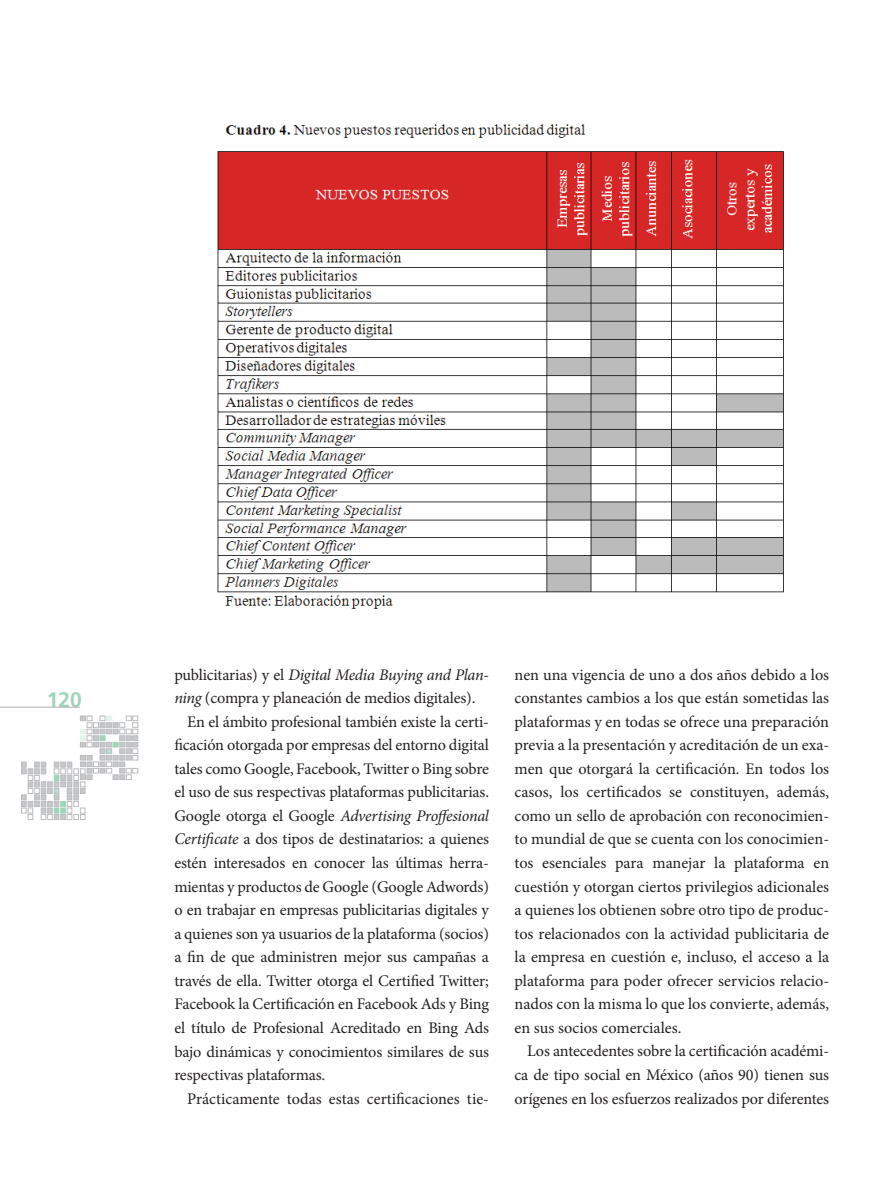
<style>
.page{position:relative;width:893px;height:1191px;background:#fff}
.page>*{position:absolute;margin:0;border:0;box-sizing:border-box;transform-origin:0 0}
.t1{font:700 21px "Frutiger";color:#9fd5bb}
.t2{font:16.2px/23.5px "Minion Pro";letter-spacing:-.01em;color:#231f20;text-align:justify}
.t3{font:italic 16.2px "Minion Pro";letter-spacing:-.02em;color:#231f20}
.s1{font-style:normal}
.s2{font-style:italic}
</style>
<div class="page">
<hr style="left:0;top:707px;width:80px;height:1px;background:#b2b3b7">
<svg style="left:21px;top:716px;width:117px;height:103px"></svg>
<img style="left:217px;top:124px;width:567px;height:485px">
<p class="t1" style="left:47px;top:687px;width:37px">120</p>
<p class="t3" style="left:174px;top:663px;width:316px"><span class="s1">publicitarias) y el</span> Digital Media Buying and Plan-</p>
<p class="t2" style="left:174px;top:686px;width:303px"><span class="s2">ning</span> (compra y planeación de medios digitales).</p>
<p class="t2" style="left:187px;top:710px;width:303px">En el ámbito profesional también existe la certi-</p>
<p class="t2" style="left:174px;top:733px;width:316px">ficación otorgada por empresas del entorno digital</p>
<p class="t2" style="left:174px;top:757px;width:316px">tales como Google, Facebook, Twitter o Bing sobre</p>
<p class="t2" style="left:174px;top:780px;width:316px">el uso de sus respectivas plataformas publicitarias.</p>
<p class="t3" style="left:174px;top:804px;width:316px"><span class="s1">Google otorga el Google</span> Advertising Proffesional</p>
<p class="t2" style="left:174px;top:827px;width:316px"><span class="s2">Certificate</span> a dos tipos de destinatarios: a quienes</p>
<p class="t2" style="left:174px;top:851px;width:316px">estén interesados en conocer las últimas herra-</p>
<p class="t2" style="left:174px;top:874px;width:316px">mientas y productos de Google (Google Adwords)</p>
<p class="t2" style="left:174px;top:898px;width:316px">o en trabajar en empresas publicitarias digitales y</p>
<p class="t2" style="left:174px;top:921px;width:316px">a quienes son ya usuarios de la plataforma (socios)</p>
<p class="t2" style="left:174px;top:945px;width:316px">a fin de que administren mejor sus campañas a</p>
<p class="t2" style="left:174px;top:969px;width:316px">través de ella. Twitter otorga el Certified Twitter;</p>
<p class="t2" style="left:174px;top:992px;width:316px">Facebook la Certificación en Facebook Ads y Bing</p>
<p class="t2" style="left:174px;top:1016px;width:316px">el título de Profesional Acreditado en Bing Ads</p>
<p class="t2" style="left:174px;top:1039px;width:316px">bajo dinámicas y conocimientos similares de sus</p>
<p class="t2" style="left:174px;top:1063px;width:152px">respectivas plataformas.</p>
<p class="t2" style="left:187px;top:1086px;width:303px">Prácticamente todas estas certificaciones tie-</p>
<p class="t2" style="left:514px;top:662px;width:316px">nen una vigencia de uno a dos años debido a los constantes cambios a los que están sometidas las plataformas y en todas se ofrece una preparación previa a la presentación y acreditación de un exa&shy;men que otorgará la certificación. En todos los casos, los certificados se constituyen, además, como un sello de aprobación con reconocimien&shy;to mundial de que se cuenta con los conocimien&shy;tos esenciales para manejar la plataforma en cuestión y otorgan ciertos privilegios adicionales a quienes los obtienen sobre otro tipo de produc&shy;tos relacionados con la actividad publicitaria de la empresa en cuestión e, incluso, el acceso a la plataforma para poder ofrecer servicios relacio&shy;nados con la misma lo que los convierte, además, en sus socios comerciales.</p>
<p class="t2" style="left:514px;top:1039px;width:316px;text-indent:13px">Los antecedentes sobre la certificación académi&shy;ca de tipo social en México (años 90) tienen sus orígenes en los esfuerzos realizados por diferentes</p>
</div>
